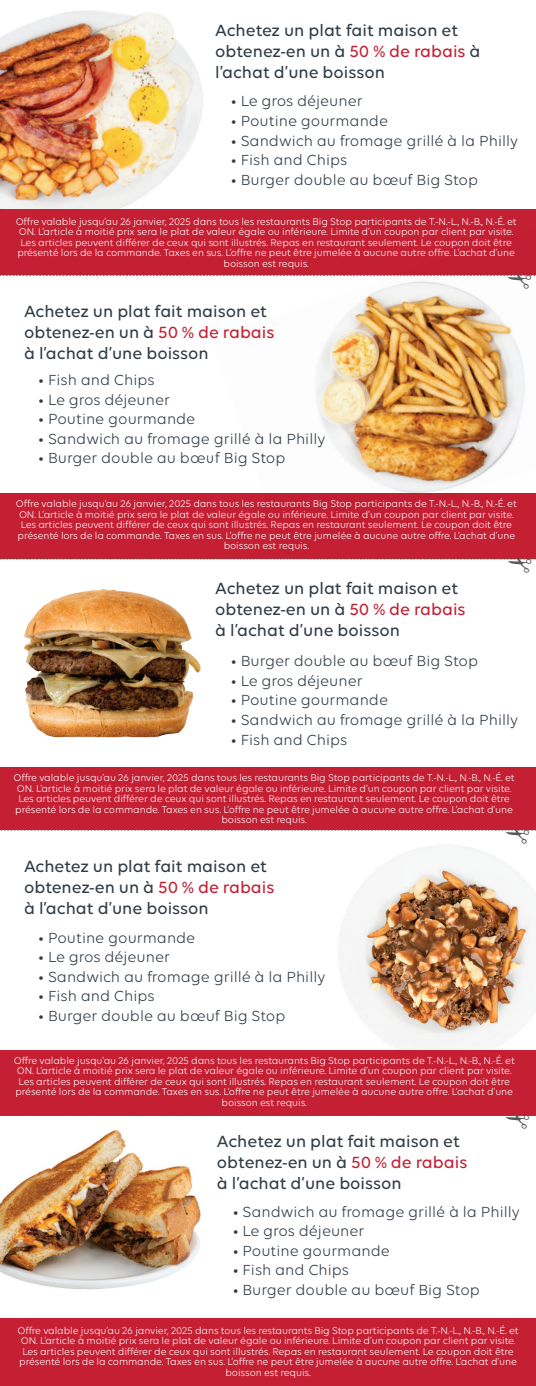
<style>
.page{position:relative;width:536px;height:1386px;background:#fff}
.page>*{position:absolute;margin:0;border:0;box-sizing:border-box;transform-origin:0 0}
.t1{font:500 17.5px/21px "Volte";color:#303c46}
.t2{font:15.75px "Volte";color:#303c46}
.t3{font:10.5px/10.5px "Volte";letter-spacing:-.01em;color:#fff;text-align:center}
.s1{color:#c41f33}
</style>
<div class="page">
<img style="left:0;top:10px;width:242px;height:200px">
<div style="left:0;top:210px;width:536px;height:65px;background:#c41f33"></div>
<img style="left:0;top:1130px;width:202px;height:189px">
<img style="left:24px;top:589px;width:177px;height:149px">
<div style="left:0;top:493px;width:536px;height:66px;background:#c41f33"></div>
<img style="left:316px;top:290px;width:209px;height:203px">
<img style="left:340px;top:844px;width:195px;height:206px">
<div style="left:0;top:768px;width:536px;height:62px;background:#c41f33"></div>
<div style="left:0;top:1050px;width:536px;height:65px;background:#c41f33"></div>
<div style="left:0;top:1319px;width:536px;height:67px;background:#c41f33"></div>
<svg style="left:0;top:274px;width:536px;height:16px"></svg>
<svg style="left:0;top:558px;width:536px;height:2px"></svg>
<svg style="left:0;top:829px;width:536px;height:2px"></svg>
<svg style="left:0;top:1115px;width:536px;height:1px"></svg>
<h1 class="t1" style="left:215px;top:20px;width:267px">Achetez un plat fait maison et obtenez-en un à <span class="s1">50 % de rabais</span> à l’achat d’une boisson</h1>
<h2 class="t2" style="left:231px;top:92px;width:133px">• Le gros déjeuner</h2>
<h2 class="t2" style="left:231px;top:112px;width:158px">• Poutine gourmande</h2>
<h2 class="t2" style="left:231px;top:131px;width:288px">• Sandwich au fromage grillé à la Philly</h2>
<h2 class="t2" style="left:231px;top:151px;width:118px">• Fish and Chips</h2>
<h2 class="t2" style="left:231px;top:171px;width:248px">• Burger double au bœuf Big Stop</h2>
<p class="t3" style="left:16px;top:216px;width:502px">Offre valable jusqu’au 26 janvier, 2025 dans tous les restaurants Big Stop participants de T.-N.-L., N.-B., N.-É. et ON. L’article à moitié prix sera le plat de valeur égale ou inférieure. Limite d’un coupon par client par visite.<br>Les articles peuvent différer de ceux qui sont illustrés. Repas en restaurant seulement. Le coupon doit être présenté lors de la commande. Taxes en sus. L’offre ne peut être jumelée à aucune autre offre. L’achat d’une boisson est requis.</p>
<h1 class="t1" style="left:24px;top:300px;width:252px">Achetez un plat fait maison et obtenez-en un à <span class="s1">50 % de rabais </span>à l’achat d’une boisson</h1>
<h2 class="t2" style="left:38px;top:371px;width:118px">• Fish and Chips</h2>
<h2 class="t2" style="left:38px;top:391px;width:133px">• Le gros déjeuner</h2>
<h2 class="t2" style="left:38px;top:410px;width:158px">• Poutine gourmande</h2>
<h2 class="t2" style="left:38px;top:430px;width:288px">• Sandwich au fromage grillé à la Philly</h2>
<h2 class="t2" style="left:38px;top:449px;width:248px">• Burger double au bœuf Big Stop</h2>
<p class="t3" style="left:16px;top:499px;width:502px">Offre valable jusqu’au 26 janvier, 2025 dans tous les restaurants Big Stop participants de T.-N.-L., N.-B., N.-É. et ON. L’article à moitié prix sera le plat de valeur égale ou inférieure. Limite d’un coupon par client par visite.<br>Les articles peuvent différer de ceux qui sont illustrés. Repas en restaurant seulement. Le coupon doit être présenté lors de la commande. Taxes en sus. L’offre ne peut être jumelée à aucune autre offre. L’achat d’une boisson est requis.</p>
<h1 class="t1" style="left:215px;top:577px;width:252px">Achetez un plat fait maison et obtenez-en un à <span class="s1">50 % de rabais </span>à l’achat d’une boisson</h1>
<h2 class="t2" style="left:231px;top:652px;width:248px">• Burger double au bœuf Big Stop</h2>
<h2 class="t2" style="left:231px;top:672px;width:133px">• Le gros déjeuner</h2>
<h2 class="t2" style="left:231px;top:691px;width:158px">• Poutine gourmande</h2>
<h2 class="t2" style="left:231px;top:711px;width:288px">• Sandwich au fromage grillé à la Philly</h2>
<h2 class="t2" style="left:231px;top:730px;width:118px">• Fish and Chips</h2>
<p class="t3" style="left:14px;top:773px;width:502px">Offre valable jusqu’au 26 janvier, 2025 dans tous les restaurants Big Stop participants de T.-N.-L., N.-B., N.-É. et ON. L’article à moitié prix sera le plat de valeur égale ou inférieure. Limite d’un coupon par client par visite.<br>Les articles peuvent différer de ceux qui sont illustrés. Repas en restaurant seulement. Le coupon doit être présenté lors de la commande. Taxes en sus. L’offre ne peut être jumelée à aucune autre offre. L’achat d’une boisson est requis.</p>
<h1 class="t1" style="left:24px;top:855px;width:252px">Achetez un plat fait maison et obtenez-en un à <span class="s1">50 % de rabais </span>à l’achat d’une boisson</h1>
<h2 class="t2" style="left:38px;top:929px;width:158px">• Poutine gourmande</h2>
<h2 class="t2" style="left:38px;top:948px;width:133px">• Le gros déjeuner</h2>
<h2 class="t2" style="left:38px;top:968px;width:288px">• Sandwich au fromage grillé à la Philly</h2>
<h2 class="t2" style="left:38px;top:987px;width:118px">• Fish and Chips</h2>
<h2 class="t2" style="left:38px;top:1007px;width:248px">• Burger double au bœuf Big Stop</h2>
<p class="t3" style="left:14px;top:1055px;width:502px">Offre valable jusqu’au 26 janvier, 2025 dans tous les restaurants Big Stop participants de T.-N.-L., N.-B., N.-É. et ON. L’article à moitié prix sera le plat de valeur égale ou inférieure. Limite d’un coupon par client par visite.<br>Les articles peuvent différer de ceux qui sont illustrés. Repas en restaurant seulement. Le coupon doit être présenté lors de la commande. Taxes en sus. L’offre ne peut être jumelée à aucune autre offre. L’achat d’une boisson est requis.</p>
<h1 class="t1" style="left:217px;top:1130px;width:252px">Achetez un plat fait maison et obtenez-en un à <span class="s1">50 % de rabais </span>à l’achat d’une boisson</h1>
<h2 class="t2" style="left:233px;top:1203px;width:288px">• Sandwich au fromage grillé à la Philly</h2>
<h2 class="t2" style="left:233px;top:1222px;width:133px">• Le gros déjeuner</h2>
<h2 class="t2" style="left:233px;top:1242px;width:158px">• Poutine gourmande</h2>
<h2 class="t2" style="left:233px;top:1261px;width:118px">• Fish and Chips</h2>
<h2 class="t2" style="left:233px;top:1281px;width:248px">• Burger double au bœuf Big Stop</h2>
<p class="t3" style="left:18px;top:1325px;width:502px">Offre valable jusqu’au 26 janvier, 2025 dans tous les restaurants Big Stop participants de T.-N.-L., N.-B., N.-É. et ON. L’article à moitié prix sera le plat de valeur égale ou inférieure. Limite d’un coupon par client par visite.<br>Les articles peuvent différer de ceux qui sont illustrés. Repas en restaurant seulement. Le coupon doit être présenté lors de la commande. Taxes en sus. L’offre ne peut être jumelée à aucune autre offre. L’achat d’une boisson est requis.</p>
</div>
